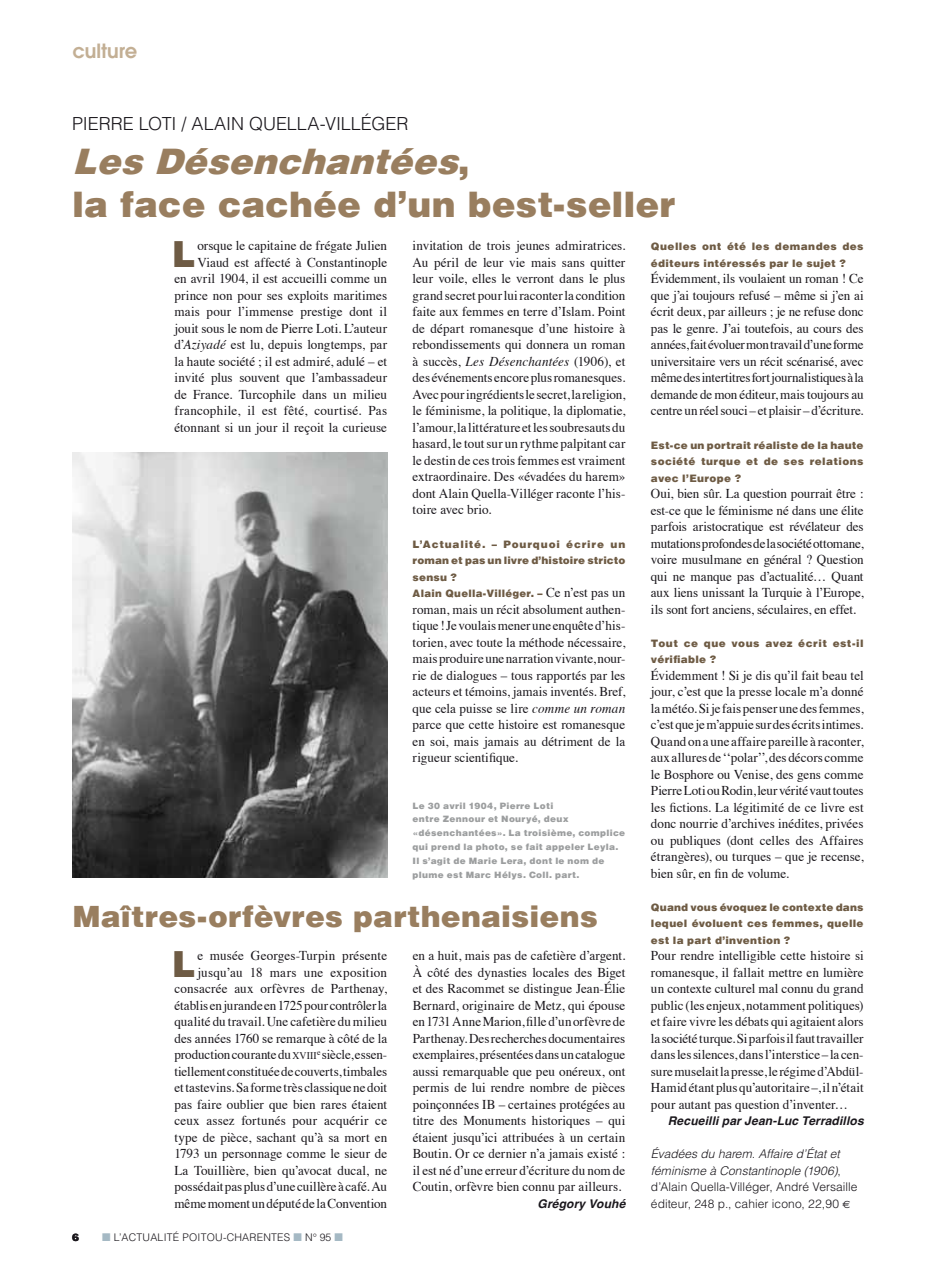
<style>
.page{position:relative;width:936px;height:1276px;background:#fff}
.page>*{position:absolute;margin:0;border:0;box-sizing:border-box;transform-origin:0 0}
.t1{font:900 36.75px "Helvetica";color:#6e5b44}
.t2{font:900 36px/43.2px "Helvetica";letter-spacing:-.005em;color:#997e5f}
.t3{font:900 30px "Helvetica";letter-spacing:.005em;color:#997e5f}
.t4{font:600 19.5px "Avant Garde";color:#c3af94}
.t5{font:300 18px "Helvetica";letter-spacing:-.015em;color:#1a171c}
.t6{font:13.5px/16.5px "Times";letter-spacing:.005em;color:#1a171c;text-align:justify}
.t7{font:300 12px/16.5px "Helvetica";letter-spacing:.005em;color:#1a171c}
.t8{font:italic 700 12px "Helvetica";letter-spacing:.015em;color:#1a171c}
.t9{font:900 10.5px/16.5px "Helvetica";letter-spacing:.025em;color:#6e5b44}
.t10{font:300 10.5px "Helvetica";letter-spacing:.02em;color:#1a171c}
.t11{font:900 10.5px "Helvetica";color:#1a171c}
.t12{font:900 9px/13.8px "Helvetica";letter-spacing:.03em;color:#9c9e9f}
.s1{font-style:italic}
.s2{font-family:"Times";font-weight:400;font-size:13.5px;color:#1a171c}
.s3{font-size:10.2px}
.s4{color:#a5b9c4}
.s5{font-family:"Euro Sans";font-weight:400;font-size:10.5px}
</style>
<div class="page">
<img style="left:72px;top:452px;width:315px;height:425px">
<h3 class="t4" style="left:72px;top:38px;width:66px">culture</h3>
<h3 class="t5" style="left:72px;top:113px;width:22px">Pierre</h3>
<h3 class="t5" style="left:139px;top:113px;width:76px">Loti / Alain</h3>
<h3 class="t5" style="left:249px;top:113px;width:39px">Quella</h3>
<h3 class="t5" style="left:319px;top:113px;width:65px">-Villéger</h3>
<h2 class="t2" style="left:72px;top:139px;width:604px"><span class="s1">Les Désenchantées</span>,<br>la face cachée d’un best-seller</h2>
<h1 class="t1" style="left:172px;top:232px;width:21px">L</h1>
<p class="t6" style="left:174px;top:236px;width:214px;text-align:right">orsque le capitaine de frégate Julien Viaud est affecté à Constantinople<br>en avril 1904, il est accueilli comme un prince non pour ses exploits maritimes mais pour l’immense prestige dont il jouit sous le nom de Pierre Loti. L’auteur d’<span class="s1">Aziyadé</span> est lu, depuis longtemps, par la haute société ; il est admiré, adulé – et invité plus souvent que l’ambassadeur de France. Turcophile dans un milieu francophile, il est fêté, courtisé. Pas étonnant si un jour il reçoit la curieuse</p>
<p class="t6" style="left:412px;top:236px;width:214px">invitation de trois jeunes admiratrices.<br>Au péril de leur vie mais sans quitter leur voile, elles le verront dans le plus grand secret pour lui raconter la condition faite aux femmes en terre d’Islam. Point de départ romanesque d’une histoire à rebondissements qui donnera un roman à succès, <span class="s1">Les Désenchantées</span> (1906), et des événements encore plus romanesques.<br>Avec pour ingrédients le secret, la religion, le féminisme, la politique, la diplomatie, l’amour, la littérature et les soubresauts du hasard, le tout sur un rythme palpitant car le destin de ces trois femmes est vraiment extraordinaire. Des «évadées du harem» dont Alain Quella-Villéger raconte l’his&shy;toire avec brio.</p>
<p class="t9" style="left:412px;top:535px;width:214px">L’Actualité. – Pourquoi écrire un roman et pas un livre d’histoire stricto sensu ?<br>Alain Quella-Villéger. – <span class="s2">Ce n’est pas un</span></p>
<p class="t6" style="left:412px;top:599px;width:214px">roman, mais un récit absolument authen&shy;tique ! Je voulais mener une enquête d’his&shy;torien, avec toute la méthode nécessaire, mais produire une narration vivante, nour&shy;rie de dialogues – tous rapportés par les acteurs et témoins, jamais inventés. Bref, que cela puisse se lire <span class="s1">comme un roman </span>parce que cette histoire est romanesque en soi, mais jamais au détriment de la rigueur scientifique.</p>
<p class="t12" style="left:412px;top:798px;width:214px">Le 30 avril 1904, Pierre Loti<br>entre Zennour et Nouryé, deux «désenchantées». La troisième, complice qui prend la photo, se fait appeler Leyla.<br>Il s’agit de Marie Lera, dont le nom de plume est Marc Hélys. Coll. part.</p>
<h3 class="t3" style="left:72px;top:898px;width:527px">Maîtres-orfèvres parthenaisiens</h3>
<h1 class="t1" style="left:172px;top:941px;width:21px">L</h1>
<p class="t6" style="left:174px;top:946px;width:214px;text-align:right">e musée Georges-Turpin présente jusqu’au 18 mars une exposition consacrée aux orfèvres de Parthenay, établis en jurande en 1725 pour contrôler la qualité du travail. Une cafetière du milieu des années 1760 se remarque à côté de la production courante du <span class="s3">xviii</span><sup>e</sup> siècle, essen&shy;tiellement constituée de couverts, timbales et tastevins. Sa forme très classique ne doit pas faire oublier que bien rares étaient ceux assez fortunés pour acquérir ce type de pièce, sachant qu’à sa mort en 1793 un personnage comme le sieur de La Touillière, bien qu’avocat ducal, ne possédait pas plus d’une cuillère à café. Au même moment un député de la Convention</p>
<p class="t6" style="left:412px;top:946px;width:214px">en a huit, mais pas de cafetière d’argent.<br>À côté des dynasties locales des Biget et des Racommet se distingue Jean-Élie Bernard, originaire de Metz, qui épouse en1731AnneMarion,filled’unorfèvrede Parthenay. Des recherches documentaires exemplaires, présentées dans un catalogue aussi remarquable que peu onéreux, ont permis de lui rendre nombre de pièces poinçonnées IB – certaines protégées au titre des Monuments historiques – qui étaient jusqu’ici attribuées à un certain Boutin. Or ce dernier n’a jamais existé : il est né d’une erreur d’écriture du nom de Coutin, orfèvre bien connu par ailleurs.</p>
<p class="t8" style="left:537px;top:1193px;width:89px">Grégory Vouhé</p>
<p class="t11" style="left:72px;top:1230px;width:9px">6</p>
<p class="t10" style="left:102px;top:1230px;width:55px"><span class="s4">■</span> L’Actualit</p>
<p class="t10" style="left:173px;top:1230px;width:78px">é Poitou-Charentes</p>
<p class="t10" style="left:293px;top:1230px;width:51px"><span class="s4">■</span> N° 95 <span class="s4">■</span></p>
<p class="t9" style="left:651px;top:238px;width:214px">Quelles ont été les demandes des éditeurs intéressés par le sujet ?</p>
<p class="t6" style="left:651px;top:269px;width:214px">Évidemment, ils voulaient un roman ! Ce que j’ai toujours refusé – même si j’en ai écrit deux, par ailleurs ; je ne refuse donc pas le genre. J’ai toutefois, au cours des années, fait évoluer mon travail d’une forme universitaire vers un récit scénarisé, avec même des intertitres fort journalistiques à la demande de mon éditeur, mais toujours au centre un réel souci – et plaisir – d’écriture.</p>
<p class="t9" style="left:651px;top:436px;width:214px;text-align:justify">Est-ce un portrait réaliste de la haute société turque et de ses relations avec l’Europe ?</p>
<p class="t6" style="left:651px;top:484px;width:214px">Oui, bien sûr. La question pourrait être : est-ce que le féminisme né dans une élite parfois aristocratique est révélateur des mutations profondes de la société ottomane, voire musulmane en général ? Question qui ne manque pas d’actualité… Quant aux liens unissant la Turquie à l’Europe, ils sont fort anciens, séculaires, en effet.</p>
<p class="t9" style="left:651px;top:634px;width:214px">Tout ce que vous avez écrit est-il vérifiable ?</p>
<p class="t6" style="left:651px;top:665px;width:214px">Évidemment ! Si je dis qu’il fait beau tel jour, c’est que la presse locale m’a donné la météo. Si je fais penser une des femmes, c’est que je m’appuie sur des écrits intimes.<br>Quand on a une affaire pareille à raconter, aux allures de ‘‘polar’’, des décors comme le Bosphore ou Venise, des gens comme Pierre Loti ou Rodin, leur vérité vaut toutes les fictions. La légitimité de ce livre est donc nourrie d’archives inédites, privées ou publiques (dont celles des Affaires étrangères), ou turques – que je recense, bien sûr, en fin de volume.</p>
<p class="t9" style="left:651px;top:898px;width:214px;text-align:justify">Quand vous évoquez le contexte dans lequel évoluent ces femmes, quelle est la part d’invention ?</p>
<p class="t6" style="left:651px;top:946px;width:214px">Pour rendre intelligible cette histoire si romanesque, il fallait mettre en lumière un contexte culturel mal connu du grand public (les enjeux, notamment politiques) et faire vivre les débats qui agitaient alors la société turque. Si parfois il faut travailler dans les silences, dans l’interstice – la cen&shy;sure muselait la presse, le régime d’Abdül-Hamid étant plus qu’autoritaire–, il n’était pour autant pas question d’inventer…</p>
<p class="t8" style="left:667px;top:1111px;width:197px">Recueilli par Jean-Luc Terradillos</p>
<p class="t7" style="left:651px;top:1145px;width:208px"><span class="s1">Évadées du harem. Affaire d’État et féminisme à Constantinople (1906)</span>, d’Alain Quella-Villéger, André Versaille éditeur, 248 p., cahier icono, 22,90 <span class="s5">€</span></p>
</div>
